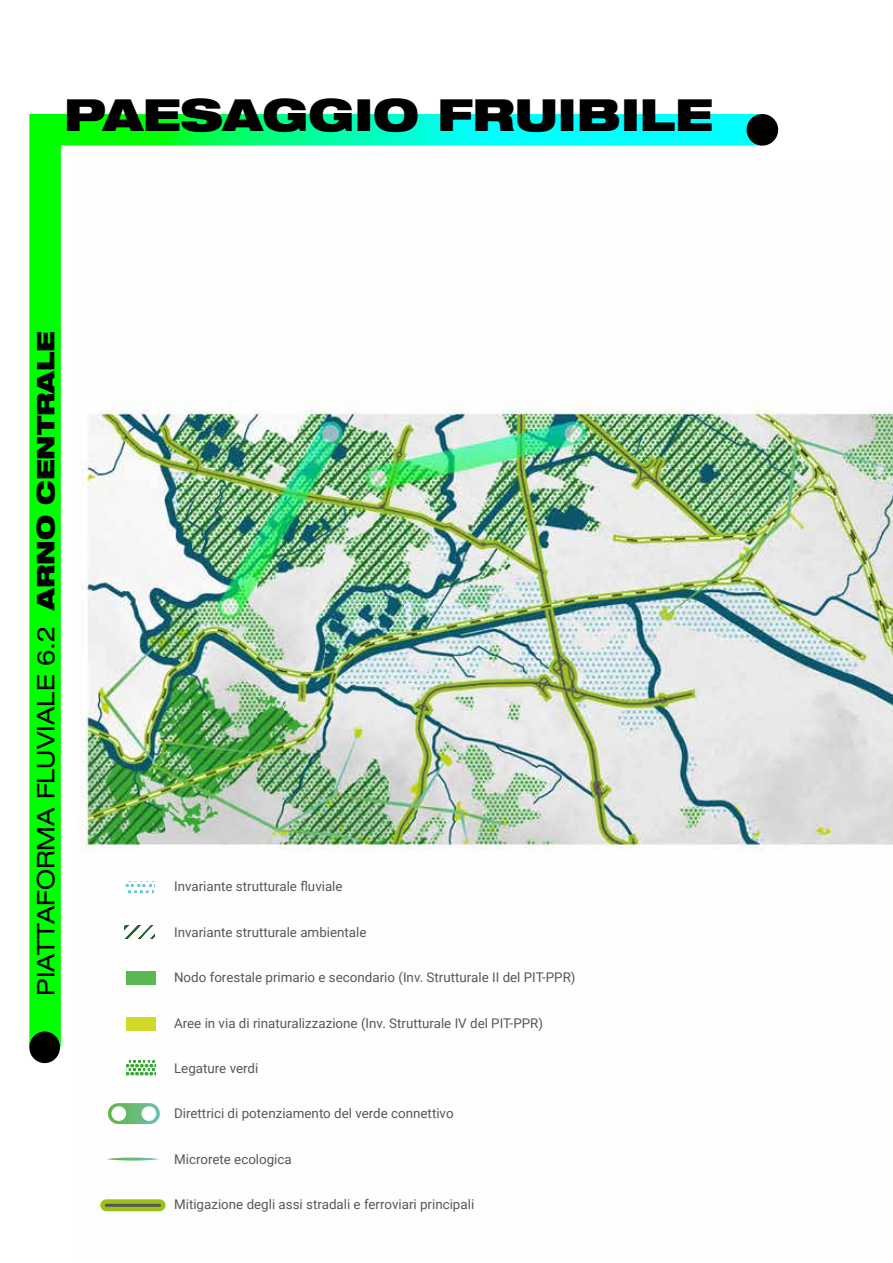
<style>
.page{position:relative;width:893px;height:1263px;background:#fff}
.page>*{position:absolute;margin:0;border:0;box-sizing:border-box;transform-origin:0 0}
.t1{font:900 expanded 44.25px "Helvetica Neue LT Pro";color:#000}
.t2{font:expanded 24.15px "Helvetica Neue LT Pro";color:#000}
.t3{font:13.35px "Roboto";color:#585756}
.s1{font-weight:900}
</style>
<div class="page">
<img style="left:100px;top:412px;width:793px;height:800px">
<img style="left:29px;top:114px;width:764px;height:964px">
<div style="left:746px;top:114px;width:32px;height:32px;background:#000;border-radius:50%"></div>
<div style="left:29px;top:1031px;width:31px;height:32px;background:#000;border-radius:50%"></div>
<div style="left:126px;top:1018px;width:30px;height:13px;background:#d1d929"></div>
<div style="left:126px;top:971px;width:30px;height:13px;background:#59b854"></div>
<svg style="left:126px;top:1061px;width:29px;height:15px"></svg>
<svg style="left:126px;top:881px;width:29px;height:12px"></svg>
<svg style="left:125px;top:926px;width:30px;height:13px"></svg>
<svg style="left:106px;top:1157px;width:54px;height:3px"></svg>
<div style="left:106px;top:1199px;width:54px;height:12px;background:#9cc21a"></div>
<hr style="left:106px;top:1204px;width:54px;height:3px;background:#575757">
<div style="left:108px;top:1103px;width:52px;height:21px;background:#69b975;border-radius:10px"></div>
<svg style="left:109px;top:1104px;width:19px;height:19px"></svg>
<svg style="left:139px;top:1104px;width:19px;height:19px"></svg>
<h1 class="t1" style="left:64px;top:86px;width:650px">PAESAGGIO FRUIBILE</h1>
<h2 class="t2" style="left:31px;top:996px;width:666px;rotate:-90deg">PIATTAFORMA FLUVIALE 6.2 <span class="s1">ARNO CENTRALE</span></h2>
<p class="t3" style="left:174px;top:877px;width:170px">Invariante strutturale fluviale</p>
<p class="t3" style="left:174px;top:923px;width:194px">Invariante strutturale ambientale</p>
<p class="t3" style="left:174px;top:968px;width:403px">Nodo forestale primario e secondario (Inv. Strutturale II del PIT-PPR)</p>
<p class="t3" style="left:174px;top:1013px;width:370px">Aree in via di rinaturalizzazione (Inv. Strutturale IV del PIT-PPR)</p>
<p class="t3" style="left:174px;top:1059px;width:86px">Legature verdi</p>
<p class="t3" style="left:174px;top:1104px;width:281px">Direttrici di potenziamento del verde connettivo</p>
<p class="t3" style="left:174px;top:1150px;width:119px">Microrete ecologica</p>
<p class="t3" style="left:174px;top:1195px;width:302px">Mitigazione degli assi stradali e ferroviari principali</p>
</div>
